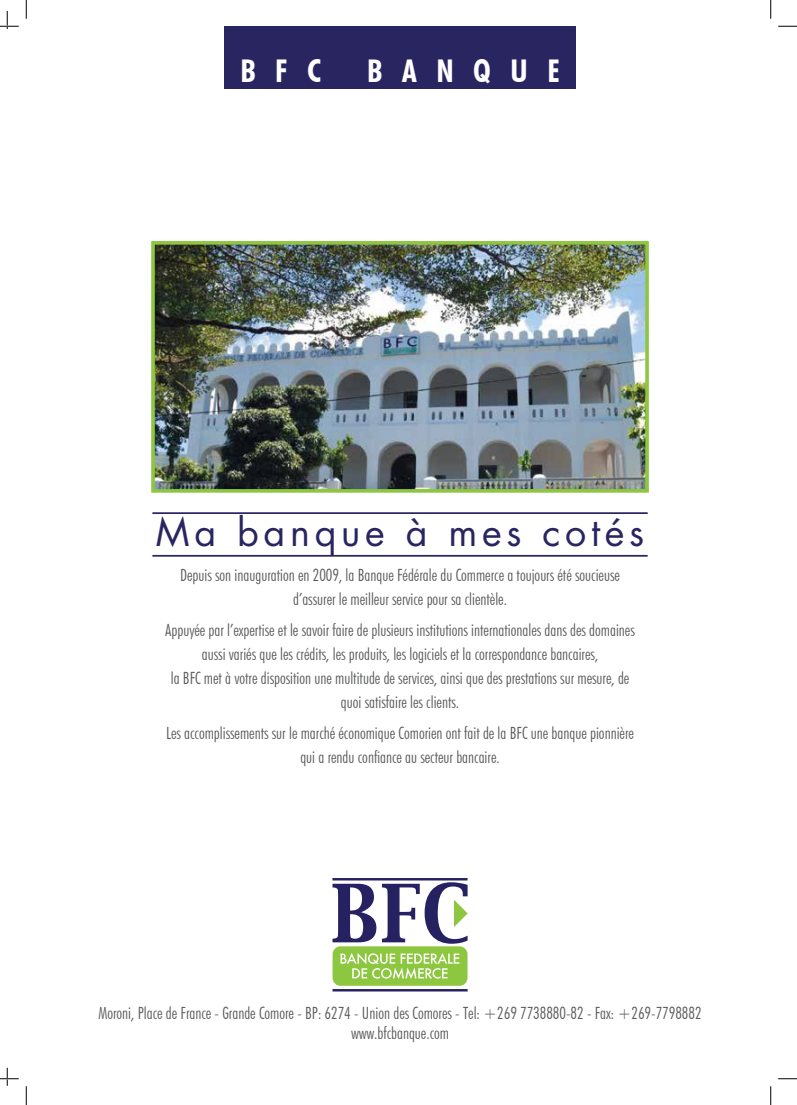
<style>
.page{position:relative;width:797px;height:1105px;background:#fff}
.page>*{position:absolute;margin:0;border:0;box-sizing:border-box;transform-origin:0 0}
.t1{font:37.62px "Futura Std";letter-spacing:.125em;color:#282561}
.t2{font:700 condensed 31.38px "Futura BT";letter-spacing:.625em;color:#fff}
.t3{font:300 condensed 16.88px/24.1px "Futura BT";color:#58595b;text-align:center}
</style>
<div class="page">
<img style="left:156px;top:246px;width:488px;height:242px">
<div style="left:151px;top:241px;width:498px;height:252px;border:4px solid #8dc63f"></div>
<div style="left:224px;top:26px;width:351px;height:62px;background:#282561"></div>
<div style="left:332px;top:946px;width:135px;height:40px;background:#8dc63f;border-radius:8px"></div>
<svg style="left:340px;top:953px;width:119px;height:26px"></svg>
<hr style="left:332px;top:878px;width:135px;height:2px;background:#262262">
<hr style="left:332px;top:989px;width:135px;height:2px;background:#262262">
<svg style="left:332px;top:884px;width:44px;height:58px"></svg>
<svg style="left:382px;top:882px;width:85px;height:62px"></svg>
<hr style="left:152px;top:512px;width:495px;height:2px;background:#282561">
<hr style="left:152px;top:555px;width:495px;height:2px;background:#282561">
<svg style="left:0;top:11px;width:19px;height:18px"></svg>
<svg style="left:778px;top:25px;width:19px;height:2px"></svg>
<svg style="left:0;top:1068px;width:19px;height:18px"></svg>
<svg style="left:778px;top:1078px;width:19px;height:2px"></svg>
<svg style="left:25px;top:0;width:2px;height:19px"></svg>
<svg style="left:25px;top:1086px;width:2px;height:19px"></svg>
<svg style="left:770px;top:0;width:1px;height:19px"></svg>
<svg style="left:770px;top:1086px;width:1px;height:19px"></svg>
<h2 class="t2" style="left:240px;top:52px;width:82px">BFC</h2>
<h2 class="t2" style="left:367px;top:52px;width:194px">BANQUE</h2>
<h1 class="t1" style="left:156px;top:508px;width:490px">Ma banque à mes cotés</h1>
<p class="t3" style="left:180px;top:563px;width:441px">Depuis son inauguration en 2009, la Banque Fédérale du Commerce a toujours été soucieuse d’assurer le meilleur service pour sa clientèle.</p>
<p class="t3" style="left:165px;top:618px;width:471px">Appuyée par l’expertise et le savoir faire de plusieurs institutions internationales dans des domaines aussi variés que les crédits, les produits, les logiciels et la correspondance bancaires,<br>la BFC met à votre disposition une multitude de services, ainsi que des prestations sur mesure, de quoi satisfaire les clients.</p>
<p class="t3" style="left:166px;top:721px;width:469px">Les accomplissements sur le marché économique Comorien ont fait de la BFC une banque pionnière qui a rendu confiance au secteur bancaire.</p>
<p class="t3" style="left:98px;top:1003px;width:604px;line-height:20.1px">Moroni, Place de France - Grande Comore - BP: 6274 - Union des Comores - Tel: +269 7738880-82 - Fax: +269-7798882 www.bfcbanque.com</p>
</div>
